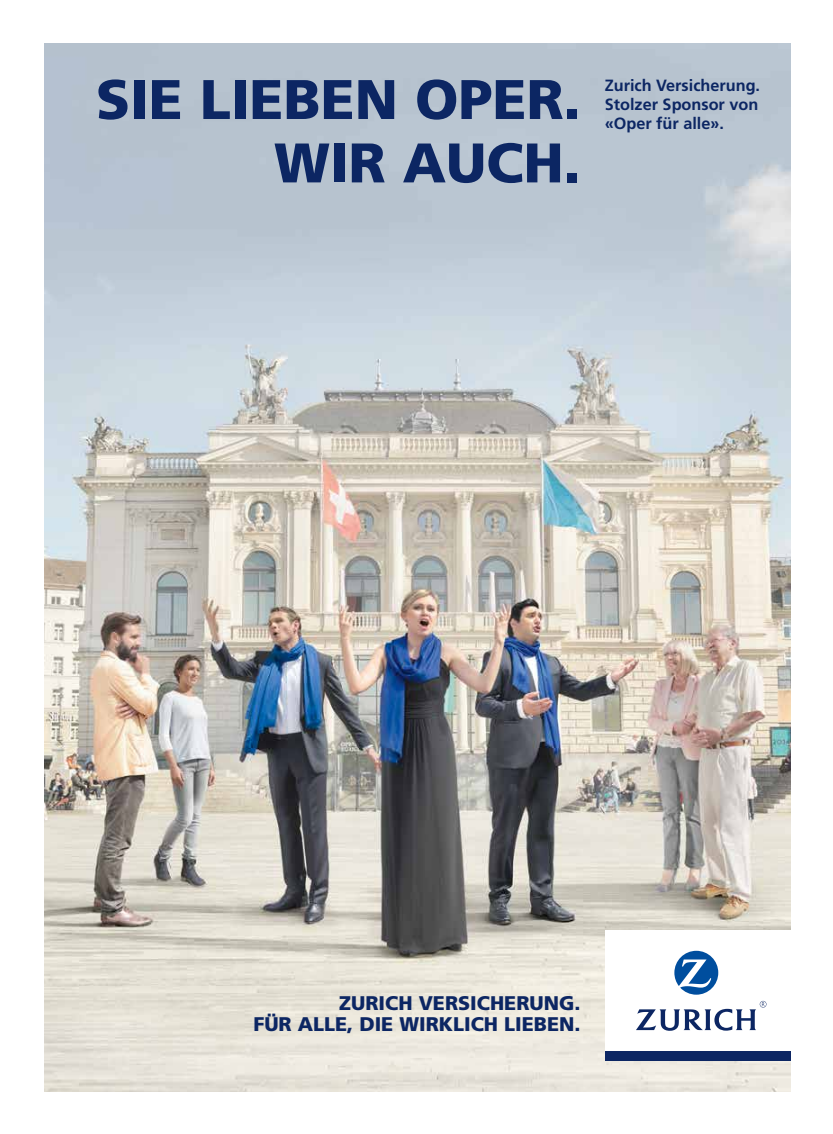
<style>
.page{position:relative;width:833px;height:1134px;background:#fff}
.page>*{position:absolute;margin:0;border:0;box-sizing:border-box;transform-origin:0 0}
.t1{font:900 55.75px/63.4px "Frutiger";color:#0c2663;text-align:right}
.t2{font:900 19.75px/20.5px "Frutiger";color:#0c2663;text-align:right}
.t3{font:700 16.25px/18.8px "Frutiger";color:#0c2663;text-align:justify}
</style>
<div class="page">
<img style="left:44px;top:44px;width:746px;height:1047px">
<div style="left:605px;top:930px;width:185px;height:121px;background:#fff"></div>
<svg style="left:674px;top:951px;width:44px;height:44px"></svg>
<svg style="left:636px;top:1001px;width:130px;height:30px"></svg>
<div style="left:605px;top:1051px;width:185px;height:9px;background:#0c2663"></div>
<h1 class="t1" style="left:96px;top:67px;width:486px">SIE LIEBEN OPER.<br>WIR AUCH.</h1>
<p class="t3" style="left:605px;top:76px;width:157px">Zurich Versicherung.<br>Stolzer Sponsor von «Oper für alle».</p>
<p class="t2" style="left:253px;top:993px;width:329px">ZURICH VERSICHERUNG.<br>FÜR ALLE, DIE WIRKLICH LIEBEN.</p>
</div>
